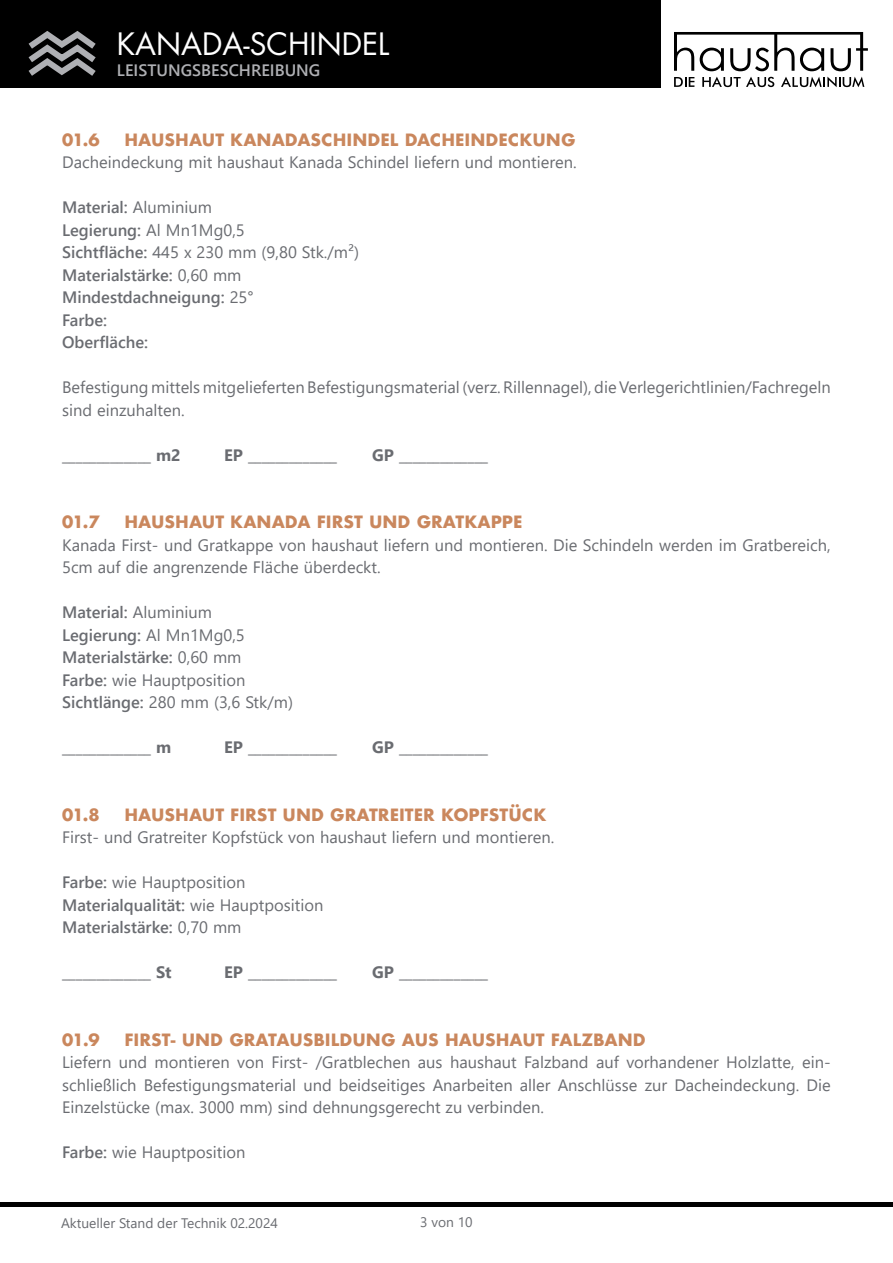
<style>
.page{position:relative;width:893px;height:1263px;background:#fff}
.page>*{position:absolute;margin:0;border:0;box-sizing:border-box;transform-origin:0 0}
.t1{font:30px "Futura";color:#fff}
.t2{font:16.5px/22.5px "Segoe UI";color:#6a6c71}
.t3{font:600 16.5px/22.5px "Segoe UI";color:#6a6c71}
.t4{font:700 16.5px "Futura";color:#ca875d}
.t5{font:700 16.5px "Segoe UI";color:#6a6c71}
.t6{font:600 16.5px "Segoe UI";color:#afb0b4}
.t7{font:13.8px "Segoe UI";color:#6a6c71}
.s1{font-weight:400}
.s2{font-weight:600}
</style>
<div class="page">
<div style="left:1px;top:0;width:660px;height:87px;background:#000"></div>
<svg style="left:28px;top:31px;width:68px;height:45px"></svg>
<svg style="left:674px;top:32px;width:194px;height:39px"></svg>
<svg style="left:674px;top:77px;width:20px;height:10px"></svg>
<svg style="left:781px;top:77px;width:83px;height:10px"></svg>
<svg style="left:702px;top:77px;width:72px;height:10px"></svg>
<hr style="left:0;top:1202px;width:893px;height:4px;background:#000">
<h1 class="t1" style="left:117px;top:23px;width:274px">KANADA-SCHINDEL</h1>
<p class="t6" style="left:117px;top:55px;width:205px">LEISTUNGSBESCHREIBUNG</p>
<p class="t4" style="left:62px;top:127px;width:39px">01.6</p>
<p class="t4" style="left:125px;top:127px;width:453px">HAUSHAUT KANADASCHINDEL DACHEINDECKUNG</p>
<p class="t2" style="left:62px;top:149px;width:516px">Dacheindeckung mit haushaut Kanada Schindel liefern und montieren.</p>
<p class="t3" style="left:62px;top:195px;width:298px">Material: <span class="s1">Aluminium<br></span>Legierung: <span class="s1">Al Mn1Mg0,5<br></span>Sichtfläche: <span class="s1">445 x 230 mm (9,80 Stk./m²)<br></span>Materialstärke: <span class="s1">0,60 mm<br></span>Mindestdachneigung: <span class="s1">25°<br></span>Farbe:<br>Oberfläche:</p>
<p class="t2" style="left:62px;top:374px;width:770px">Befestigung mittels mitgelieferten Befestigungsmaterial (verz. Rillennagel), die Verlegerichtlinien/Fachregeln sind einzuhalten.</p>
<p class="t5" style="left:62px;top:439px;width:120px">_____________ m2</p>
<p class="t5" style="left:224px;top:439px;width:114px">EP _____________</p>
<p class="t5" style="left:372px;top:439px;width:117px">GP _____________</p>
<p class="t4" style="left:62px;top:510px;width:39px">01.7</p>
<p class="t4" style="left:125px;top:510px;width:399px">HAUSHAUT KANADA FIRST UND GRATKAPPE</p>
<p class="t2" style="left:62px;top:532px;width:770px">Kanada First- und Gratkappe von haushaut liefern und montieren. Die Schindeln werden im Gratbereich,<br>5cm auf die angrenzende Fläche überdeckt.</p>
<p class="t2" style="left:62px;top:600px;width:232px"><span class="s2">Material:</span> Aluminium<br><span class="s2">Legierung:</span> Al Mn1Mg0,5<br><span class="s2">Materialstärke:</span> 0,60 mm<br><span class="s2">Farbe:</span> wie Hauptposition<br><span class="s2">Sichtlänge:</span> 280 mm (3,6 Stk/m)</p>
<p class="t5" style="left:62px;top:732px;width:111px">_____________ m</p>
<p class="t5" style="left:224px;top:732px;width:114px">EP _____________</p>
<p class="t5" style="left:372px;top:732px;width:117px">GP _____________</p>
<p class="t4" style="left:62px;top:803px;width:39px">01.8</p>
<p class="t4" style="left:125px;top:803px;width:423px">HAUSHAUT FIRST UND GRATREITER KOPFSTÜCK</p>
<p class="t2" style="left:62px;top:825px;width:494px">First- und Gratreiter Kopfstück von haushaut liefern und montieren.</p>
<p class="t3" style="left:62px;top:870px;width:263px">Farbe: <span class="s1">wie Hauptposition<br></span>Materialqualität: <span class="s1">wie Hauptposition<br></span>Materialstärke: <span class="s1">0,70 mm</span></p>
<p class="t5" style="left:62px;top:957px;width:111px">_____________ St</p>
<p class="t5" style="left:224px;top:957px;width:114px">EP _____________</p>
<p class="t5" style="left:372px;top:957px;width:117px">GP _____________</p>
<p class="t4" style="left:62px;top:1028px;width:39px">01.9</p>
<p class="t4" style="left:125px;top:1028px;width:523px">FIRST- UND GRATAUSBILDUNG AUS HAUSHAUT FALZBAND</p>
<p class="t2" style="left:62px;top:1050px;width:770px;text-align:justify">Liefern und montieren von First- /Gratblechen aus haushaut Falzband auf vorhandener Holzlatte, ein&shy;schließlich Befestigungsmaterial und beidseitiges Anarbeiten aller Anschlüsse zur Dacheindeckung. Die Einzelstücke (max. 3000 mm) sind dehnungsgerecht zu verbinden.</p>
<p class="t2" style="left:62px;top:1140px;width:185px"><span class="s2">Farbe:</span> wie Hauptposition</p>
<p class="t7" style="left:61px;top:1210px;width:218px">Aktueller Stand der Technik 02.2024</p>
<p class="t7" style="left:420px;top:1209px;width:54px">3 von 10</p>
</div>
